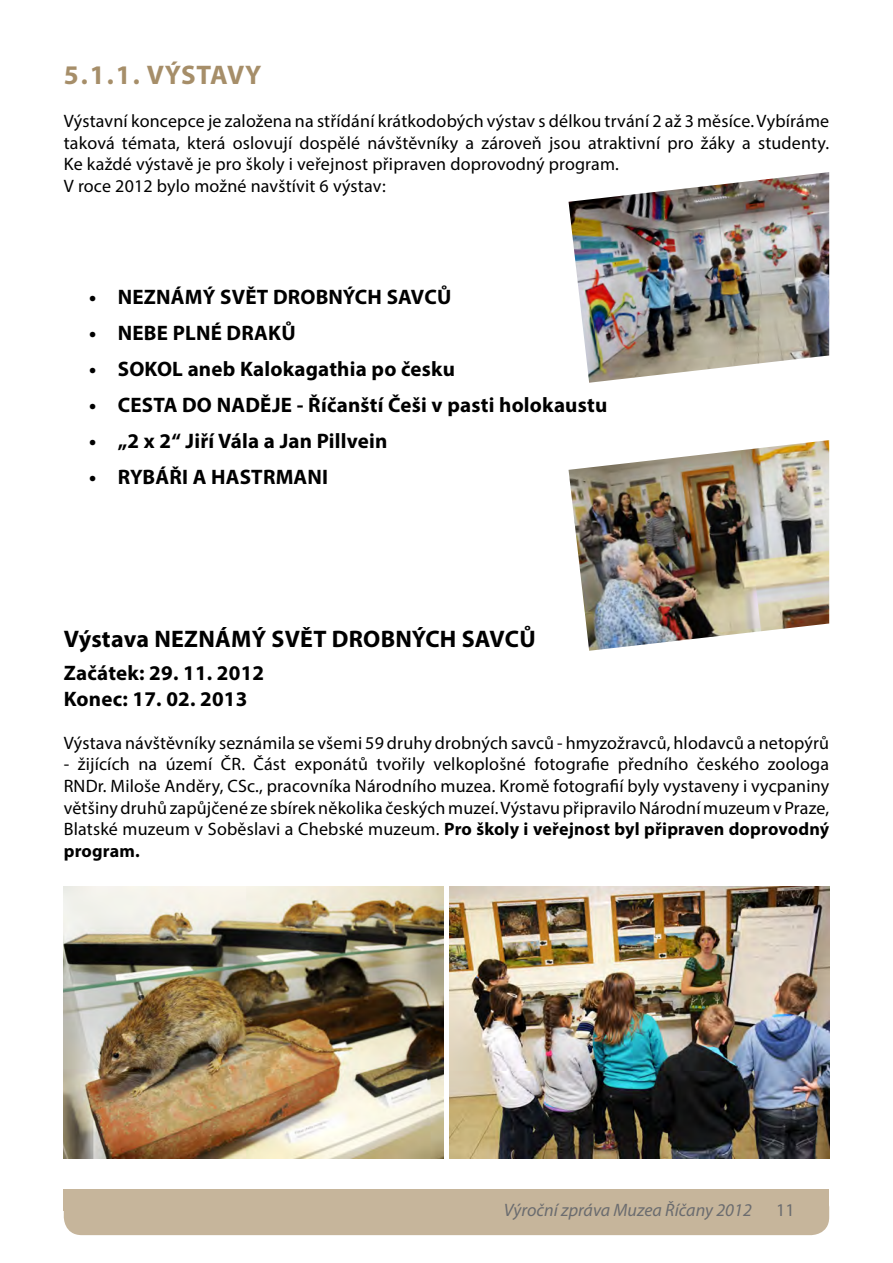
<style>
.page{position:relative;width:893px;height:1263px;background:#fff}
.page>*{position:absolute;margin:0;border:0;box-sizing:border-box;transform-origin:0 0}
.t1{font:700 27px "Myriad Pro";color:#a68e69}
.t2{font:700 24px "Myriad Pro";letter-spacing:.005em;color:#000}
.t3{font:700 21px/25.2px "Myriad Pro";letter-spacing:.01em;color:#000}
.t4{font:18px/21.6px "Myriad Pro";letter-spacing:.01em;color:#000}
.t5{font:italic 18px "Myriad Pro";color:#6b6c6f}
.t6{font:18px "Myriad Pro";color:#6b6c6f}
.s1{font-weight:700}
</style>
<div class="page">
<div style="left:64px;top:1189px;width:765px;height:46px;background:#c6b59b;border-radius:18px"></div>
<div style="left:64px;top:1189px;width:765px;height:22px;background:#c6b59b"></div>
<img style="left:64px;top:887px;width:379px;height:272px">
<img style="left:450px;top:887px;width:379px;height:272px">
<img style="left:568px;top:440px;width:261px;height:211px">
<img style="left:568px;top:172px;width:261px;height:211px">
<h1 class="t1" style="left:64px;top:57px;width:182px">5.1.1. Výstavy</h1>
<p class="t4" style="left:64px;top:110px;width:767px">Výstavní koncepce je založena na střídání krátkodobých výstav s délkou trvání 2 až 3 měsíce. Vybíráme taková témata, která oslovují dospělé návštěvníky a zároveň jsou atraktivní pro žáky a studenty.<br>Ke každé výstavě je pro školy i veřejnost připraven doprovodný program.<br>V roce 2012 bylo možné navštívit 6 výstav:</p>
<p class="t3" style="left:89px;top:283px;width:69px">• N EZNÁ</p>
<p class="t3" style="left:185px;top:283px;width:103px">MÝ SVĚT DROBNÝCH</p>
<p class="t3" style="left:387px;top:283px;width:66px">SAVCŮ</p>
<p class="t3" style="left:89px;top:319px;width:97px">• NEBE PLNÉ</p>
<p class="t3" style="left:227px;top:319px;width:15px">DRA</p>
<p class="t3" style="left:268px;top:319px;width:29px">KŮ</p>
<p class="t3" style="left:89px;top:355px;width:24px">• SO</p>
<p class="t3" style="left:145px;top:355px;width:312px">KOL aneb Kalokagathia po česku</p>
<p class="t3" style="left:89px;top:391px;width:66px">• CESTA</p>
<p class="t3" style="left:182px;top:391px;width:48px">DO NADĚJ</p>
<p class="t3" style="left:281px;top:391px;width:328px">E - Říčanští Češi v pasti holokaustu</p>
<p class="t3" style="left:89px;top:427px;width:300px">• „2 x 2“ Jiří Vála a Jan Pillvein</p>
<p class="t3" style="left:89px;top:463px;width:136px">• RYBÁŘIAHASTR</p>
<p class="t3" style="left:276px;top:463px;width:30px">MANI</p>
<h2 class="t2" style="left:64px;top:624px;width:137px">Výstava NEZNÁ</h2>
<h2 class="t2" style="left:231px;top:624px;width:117px">MÝ SVĚT DROBNÝCH</h2>
<h2 class="t2" style="left:462px;top:624px;width:75px">SAVCŮ</h2>
<p class="t3" style="left:64px;top:660px;width:202px">Začátek: 29. 11. 2012<br>Konec: 17. 02. 2013</p>
<p class="t4" style="left:64px;top:732px;width:767px">Výstava návštěvníky seznámila se všemi 59 druhy drobných savců - hmyzožravců, hlodavců a netopýrů</p>
<p class="t4" style="left:64px;top:753px;width:767px">- žijících na území ČR. Část exponátů tvořily velkoplošné fotografie předního českého zoologa<br>RND</p>
<p class="t4" style="left:64px;top:775px;width:767px;text-align:justify;text-indent:34px">r. Miloše Anděry, CSc., pracovníka Národního muzea. Kromě fotografií byly vystaveny i vycpaniny většiny druhů zapůjčené ze sbírek několika českých muzeí. Výstavu připravilo Národní muzeum v Praze, Blatské muzeum v Soběslavi a Chebské muzeum. <span class="s1">Pro školy i veřejnost byl připraven doprovodný program.</span></p>
<p class="t5" style="left:504px;top:1198px;width:249px">Výroční zpráva Muzea Říčany 2012</p>
<p class="t6" style="left:776px;top:1198px;width:20px">11</p>
</div>
